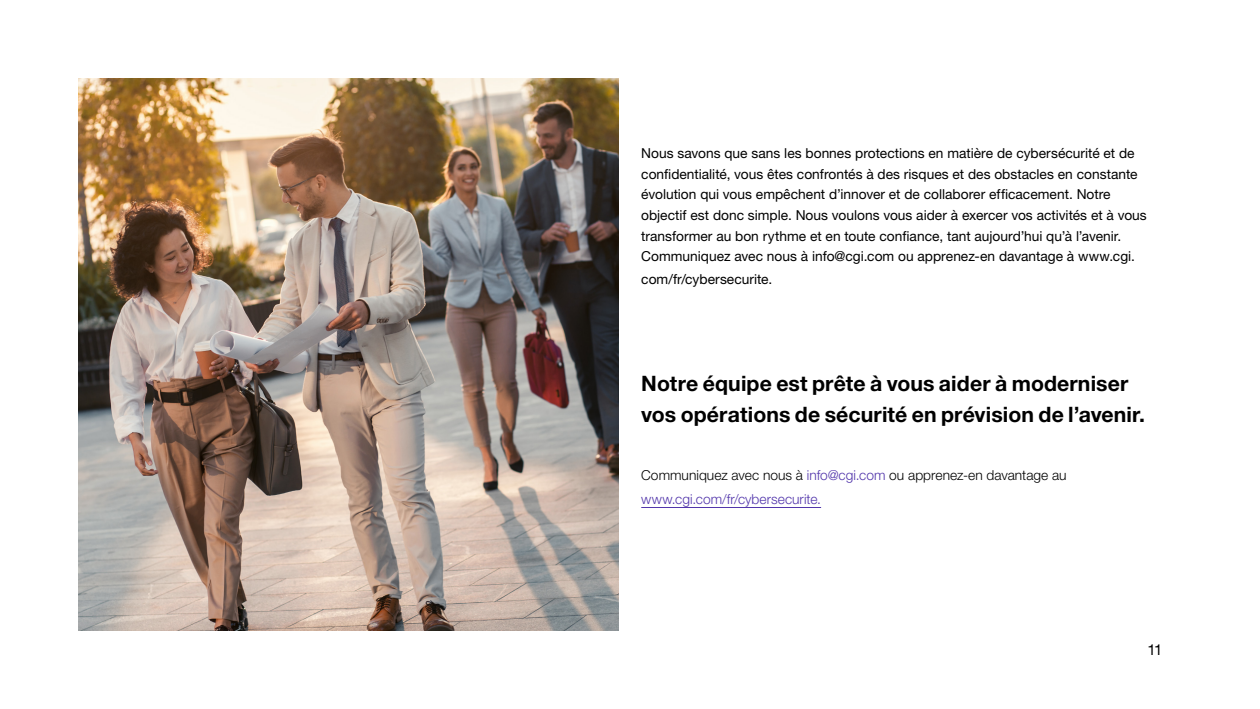
<style>
.page{position:relative;width:1260px;height:709px;background:#fff}
.page>*{position:absolute;margin:0;border:0;box-sizing:border-box;transform-origin:0 0}
.t1{font:700 21.25px/31.9px "Helvetica Neue LT Pro";letter-spacing:.005em;color:#000}
.t2{font:15px "Helvetica Neue LT Pro";color:#000}
.t3{font:13.75px/20.6px "Helvetica Neue LT Pro";color:#000}
.t4{font:300 13.75px/23.8px "Helvetica Neue LT Pro";color:#000}
.s1{color:#5236ab}
</style>
<div class="page">
<img style="left:79px;top:79px;width:540px;height:551px">
<hr style="left:641px;top:507px;width:180px;height:1px;background:#5236ab">
<p class="t3" style="left:641px;top:142px;width:507px">Nous savons que sans les bonnes protections en matière de cybersécurité et de confidentialité, vous êtes confrontés à des risques et des obstacles en constante évolution qui vous empêchent d’innover et de collaborer efficacement. Notre objectif est donc simple. Nous voulons vous aider à exercer vos activités et à vous transformer au bon rythme et en toute confiance, tant aujourd’hui qu’à l’avenir.<br>Communiquez avec nous à info@cgi.com ou apprenez-en davantage à www.cgi.</p>
<p class="t3" style="left:641px;top:268px;width:133px">com/fr/cybersecurite.</p>
<h1 class="t1" style="left:641px;top:366px;width:505px">Notre équipe est prête à vous aider à moderniser vos opérations de sécurité en prévision de l’avenir.</h1>
<p class="t4" style="left:641px;top:463px;width:427px">Communiquez avec nous à <span class="s1">info@cgi.com</span> ou apprenez-en davantage au <span class="s1">www.cgi.com/fr/cybersecurite.</span></p>
<p class="t2" style="left:1148px;top:640px;width:17px">11</p>
</div>
